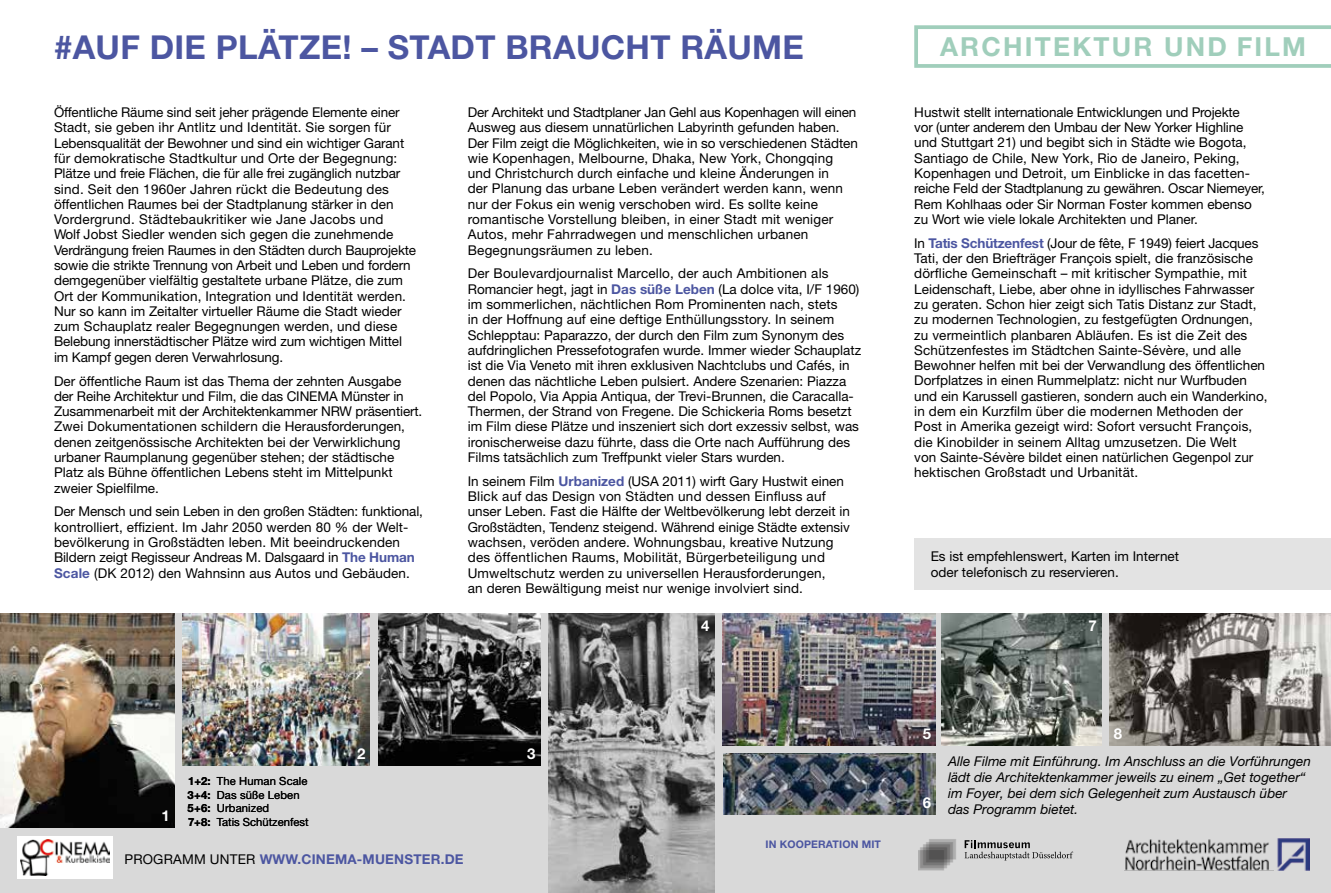
<style>
.page{position:relative;width:1331px;height:893px;background:#fff}
.page>*{position:absolute;margin:0;border:0;box-sizing:border-box;transform-origin:0 0}
.t1{font:700 33px "Helvetica Neue LT Std";letter-spacing:.01em;color:#4c56a1}
.t2{font:700 26.25px "Helvetica Neue LT Std";letter-spacing:.085em;color:#a0cebb}
.t3{font:700 15px "Helvetica Neue LT Std";color:#fff}
.t4{font:13.5px/15.3px "Helvetica Neue LT Std";color:#000}
.t5{font:italic 13.5px/15.8px "Helvetica Neue LT Pro";color:#000}
.t6{font:700 13.5px "Helvetica Neue LT Std";color:#4c56a1}
.t7{font:11.25px/13.5px "Helvetica Neue LT Std";letter-spacing:.01em;color:#000}
.t8{font:700 10.5px "Helvetica Neue LT Std";color:#4c56a1}
.s1{font-weight:700;color:#4c56a1}
.s2{font-weight:700}
</style>
<div class="page">
<div style="left:0;top:613px;width:1331px;height:280px;background:#d9d9d9"></div>
<div style="left:914px;top:539px;width:417px;height:51px;background:#e3e3e3"></div>
<img style="left:0;top:613px;width:174px;height:214px">
<img style="left:183px;top:613px;width:187px;height:153px">
<img style="left:378px;top:613px;width:162px;height:152px">
<img style="left:723px;top:754px;width:212px;height:60px">
<img style="left:723px;top:613px;width:212px;height:132px">
<img style="left:549px;top:614px;width:165px;height:279px">
<img style="left:942px;top:613px;width:159px;height:132px">
<img style="left:1110px;top:613px;width:221px;height:132px">
<img style="left:1125px;top:839px;width:144px;height:31px">
<img style="left:1277px;top:838px;width:32px;height:32px">
<img style="left:918px;top:850px;width:1px;height:20px">
<img style="left:919px;top:839px;width:46px;height:31px">
<svg style="left:965px;top:840px;width:108px;height:20px"></svg>
<div style="left:17px;top:836px;width:96px;height:42px;background:#fff"></div>
<img style="left:20px;top:839px;width:89px;height:36px">
<svg style="left:914px;top:25px;width:417px;height:43px"></svg>
<h1 class="t1" style="left:54px;top:27px;width:115px">#AUF DIE</h1>
<h1 class="t1" style="left:216px;top:27px;width:217px">PLÄTZE! – STADT</h1>
<h1 class="t1" style="left:505px;top:27px;width:24px">BRAU</h1>
<h1 class="t1" style="left:601px;top:27px;width:152px">CHT RÄUME</h1>
<h2 class="t2" style="left:940px;top:30px;width:83px">ARCHITEKTUR</h2>
<h2 class="t2" style="left:1164px;top:30px;width:22px">UND</h2>
<h2 class="t2" style="left:1237px;top:30px;width:35px">FILM</h2>
<p class="t4" style="left:54px;top:104px;width:364px">Öffentliche Räume sind seit jeher prägende Elemente einer Stadt, sie geben ihr Antlitz und Identität. Sie sorgen für Lebensqualität der Bewohner und sind ein wichtiger Garant für demokratische Stadtkultur und Orte der Begegnung:<br>Plätze und freie Flächen, die für alle frei zugänglich nutzbar sind. Seit den 1960er Jahren rückt die Bedeutung des öffentlichen Raumes bei der Stadtplanung stärker in den Vordergrund. Städtebaukritiker wie Jane Jacobs und<br>Wolf Jobst Siedler wenden sich gegen die zunehmende Verdrängung freien Raumes in den Städten durch Bauprojekte sowie die strikte Trennung von Arbeit und Leben und fordern demgegenüber vielfältig gestaltete urbane Plätze, die zum Ort der Kommunikation, Integration und Identität werden.<br>Nur so kann im Zeitalter virtueller Räume die Stadt wieder zum Schauplatz realer Begegnungen werden, und diese Belebung innerstädtischer Plätze wird zum wichtigen Mittel im Kampf gegen deren Verwahrlosung.</p>
<p class="t4" style="left:54px;top:373px;width:370px">Der öffentliche Raum ist das Thema der zehnten Ausgabe der Reihe Architektur und Film, die das CINEMA Münster in Zusammenarbeit mit der Architektenkammer NRW präsentiert.<br>Zwei Dokumentationen schildern die Herausforderungen, denen zeitgenössische Architekten bei der Verwirklichung urbaner Raumplanung gegenüber stehen; der städtische Platz als Bühne öffentlichen Lebens steht im Mittelpunkt zweier Spielfilme.</p>
<p class="t4" style="left:54px;top:504px;width:370px">Der Mensch und sein Leben in den großen Städten: funktional, kontrolliert, effizient. Im Jahr 2050 werden 80 % der Welt&shy;bevölkerung in Großstädten leben. Mit beeindruckenden Bildern zeigt Regisseur Andreas M. Dalsgaard in <span class="s1">THE HUMAN SCALE</span> (DK 2012) den Wahnsinn aus Autos und Gebäuden.</p>
<p class="t4" style="left:468px;top:104px;width:392px">Der Architekt und Stadtplaner Jan Gehl aus Kopenhagen will einen Ausweg aus diesem unnatürlichen Labyrinth gefunden haben.<br>Der Film zeigt die Möglichkeiten, wie in so verschiedenen Städten wie Kopenhagen, Melbourne, Dhaka, New York, Chongqing und Christchurch durch einfache und kleine Änderungen in<br>der Planung das urbane Leben verändert werden kann, wenn nur der Fokus ein wenig verschoben wird. Es sollte keine romantische Vorstellung bleiben, in einer Stadt mit weniger Autos, mehr Fahrradwegen und menschlichen urbanen Begegnungsräumen zu leben.</p>
<p class="t4" style="left:468px;top:266px;width:395px">Der Boulevardjournalist Marcello, der auch Ambitionen als Romancier hegt, jagt in <span class="s1">DAS SÜßE LEBEN</span> (La dolce vita, I/F 1960) im sommerlichen, nächtlichen Rom Prominenten nach, stets<br>in der Hoffnung auf eine deftige Enthüllungsstory. In seinem Schlepptau: Paparazzo, der durch den Film zum Synonym des aufdringlichen Pressefotografen wurde. Immer wieder Schauplatz ist die Via Veneto mit ihren exklusiven Nachtclubs und Cafés, in denen das nächtliche Leben pulsiert. Andere Szenarien: Piazza del Popolo, Via Appia Antiqua, der Trevi-Brunnen, die Caracalla-Thermen, der Strand von Fregene. Die Schickeria Roms besetzt im Film diese Plätze und inszeniert sich dort exzessiv selbst, was ironischerweise dazu führte, dass die Orte nach Aufführung des Films tatsächlich zum Treffpunkt vieler Stars wurden.</p>
<p class="t4" style="left:468px;top:473px;width:384px">In seinem Film <span class="s1">URBANIZED</span> (USA 2011) wirft Gary Hustwit einen Blick auf das Design von Städten und dessen Einfluss auf unser Leben. Fast die Hälfte der Weltbevölkerung lebt derzeit in Großstädten, Tendenz steigend. Während einige Städte extensiv wachsen, veröden andere. Wohnungsbau, kreative Nutzung des öffentlichen Raums, Mobilität, Bürgerbeteiligung und Umweltschutz werden zu universellen Herausforderungen,<br>an deren Bewältigung meist nur wenige involviert sind.</p>
<p class="t3" style="left:701px;top:617px;width:10px">4</p>
<p class="t4" style="left:914px;top:104px;width:352px">Hustwit stellt internationale Entwicklungen und Projekte<br>vor (unter anderem den Umbau der New Yorker Highline und Stuttgart 21) und begibt sich in Städte wie Bogota, Santiago de Chile, New York, Rio de Janeiro, Peking, Kopenhagen und Detroit, um Einblicke in das facetten&shy;reiche Feld der Stadtplanung zu gewähren. Oscar Niemeyer, Rem Kohlhaas oder Sir Norman Foster kommen ebenso zu Wort wie viele lokale Architekten und Planer.</p>
<p class="t4" style="left:914px;top:235px;width:355px">In <span class="s1">TATIS SCHÜTZENFEST</span> (Jour de fête, F 1949) feiert Jacques Tati, der den Briefträger François spielt, die französische dörfliche Gemeinschaft – mit kritischer Sympathie, mit Leidenschaft, Liebe, aber ohne in idyllisches Fahrwasser zu geraten. Schon hier zeigt sich Tatis Distanz zur Stadt, zu modernen Technologien, zu festgefügten Ordnungen, zu vermeintlich planbaren Abläufen. Es ist die Zeit des Schützenfestes im Städtchen Sainte-Sévère, und alle Bewohner helfen mit bei der Verwandlung des öffentlichen Dorfplatzes in einen Rummelplatz: nicht nur Wurfbuden und ein Karussell gastieren, sondern auch ein Wanderkino, in dem ein Kurzfilm über die modernen Methoden der Post in Amerika gezeigt wird: Sofort versucht François, die Kinobilder in seinem Alltag umzusetzen. Die Welt<br>von Sainte-Sévère bildet einen natürlichen Gegenpol zur hektischen Großstadt und Urbanität.</p>
<p class="t4" style="left:931px;top:548px;width:250px;line-height:15.8px">Es ist empfehlenswert, Karten im Internet oder telefonisch zu reservieren.</p>
<p class="t3" style="left:1089px;top:616px;width:10px">7</p>
<p class="t3" style="left:162px;top:806px;width:10px">1</p>
<p class="t7" style="left:188px;top:774px;width:122px"><span class="s2">1+2:</span> The Human Scale<br><span class="s2">3+4:</span> Das süße Leben<br><span class="s2">5+6:</span> Urbanized<br><span class="s2">7+8:</span> Tatis Schützenfest</p>
<p class="t3" style="left:357px;top:744px;width:10px">2</p>
<p class="t3" style="left:527px;top:744px;width:10px">3</p>
<p class="t4" style="left:124px;top:851px;width:41px">Programm</p>
<p class="t4" style="left:210px;top:851px;width:10px">unter</p>
<p class="t6" style="left:260px;top:851px;width:62px">WWW.CINEMA</p>
<p class="t6" style="left:357px;top:851px;width:17px">-MUENSTER</p>
<p class="t6" style="left:441px;top:851px;width:14px">.DE</p>
<p class="t8" style="left:765px;top:838px;width:30px">IN KOOPERATION</p>
<p class="t8" style="left:862px;top:838px;width:8px">MIT</p>
<p class="t3" style="left:923px;top:725px;width:10px">5</p>
<p class="t3" style="left:1114px;top:725px;width:10px">8</p>
<p class="t3" style="left:923px;top:793px;width:10px">6</p>
<p class="t5" style="left:948px;top:753px;width:364px">Alle Filme mit Einführung. Im Anschluss an die Vorführungen lädt die Architektenkammer jeweils zu einem „Get together“ im Foyer, bei dem sich Gelegenheit zum Austausch über das Programm bietet.</p>
</div>
